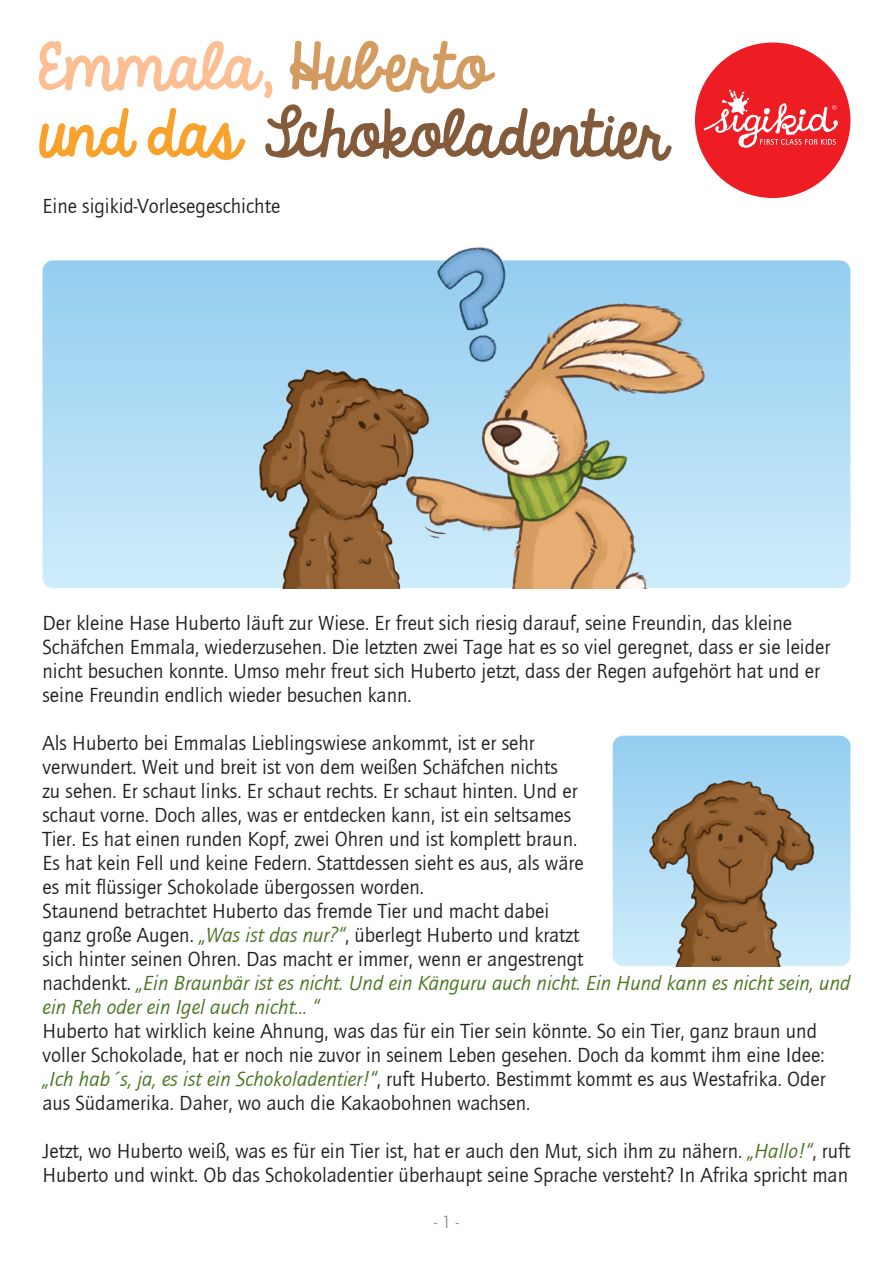
<style>
.page{position:relative;width:893px;height:1263px;background:#fff}
.page>*{position:absolute;margin:0;border:0;box-sizing:border-box;transform-origin:0 0}
.t1{font:57px "Sigikid Always A Good Time";color:#835a3a}
.t2{font:57px "Sigikid Always A Good Time";color:#fbbf93}
.t3{font:21px/24px "Quay Itc T";color:#231f20}
.t4{font:18px "Quay Itc T";color:#939598}
.s1{color:#d39b60}
.s2{color:#f9a22b}
.s3{font-style:italic;color:#487421}
</style>
<div class="page">
<svg style="left:43px;top:260px;width:807px;height:328px"></svg>
<svg style="left:613px;top:736px;width:237px;height:230px"></svg>
<img style="left:240px;top:335px;width:149px;height:253px">
<img style="left:389px;top:260px;width:323px;height:328px">
<img style="left:627px;top:745px;width:202px;height:221px">
<img style="left:380px;top:247px;width:190px;height:153px">
<div style="left:695px;top:43px;width:155px;height:155px;background:#ee1d23;border-radius:50%"></div>
<svg style="left:704px;top:90px;width:134px;height:58px"></svg>
<p class="t2" style="left:38px;top:19px;width:452px">Emmala, <span class="s1">Huberto</span></p>
<p class="t1" style="left:39px;top:87px;width:630px"><span class="s2">und das</span> Schokoladentier</p>
<p class="t3" style="left:43px;top:194px;width:239px">Eine sigikid-Vorlesegeschichte</p>
<p class="t3" style="left:43px;top:611px;width:789px">Der kleine Hase Huberto läuft zur Wiese. Er freut sich riesig darauf, seine Freundin, das kleine Schäfchen Emmala, wiederzusehen. Die letzten zwei Tage hat es so viel geregnet, dass er sie leider nicht besuchen konnte. Umso mehr freut sich Huberto jetzt, dass der Regen aufgehört hat und er seine Freundin endlich wieder besuchen kann.</p>
<p class="t3" style="left:43px;top:731px;width:543px">Als Huberto bei Emmalas Lieblingswiese ankommt, ist er sehr verwundert. Weit und breit ist von dem weißen Schäfchen nichts<br>zu sehen. Er schaut links. Er schaut rechts. Er schaut hinten. Und er schaut vorne. Doch alles, was er entdecken kann, ist ein seltsames Tier. Es hat einen runden Kopf, zwei Ohren und ist komplett braun.<br>Es hat kein Fell und keine Federn. Stattdessen sieht es aus, als wäre es mit flüssiger Schokolade übergossen worden.</p>
<p class="t3" style="left:43px;top:899px;width:809px">Staunend betrachtet Huberto das fremde Tier und macht dabei<br>ganz große Augen. <span class="s3">„Was ist das nur?“</span>, überlegt Huberto und kratzt<br>sich hinter seinen Ohren. Das macht er immer, wenn er angestrengt<br>nachdenkt. <span class="s3">„Ein Braunbär ist es nicht. Und ein Känguru auch nicht. Ein Hund kann es nicht sein, und ein Reh oder ein Igel auch nicht… “</span></p>
<p class="t3" style="left:43px;top:1019px;width:785px">Huberto hat wirklich keine Ahnung, was das für ein Tier sein könnte. So ein Tier, ganz braun und voller Schokolade, hat er noch nie zuvor in seinem Leben gesehen. Doch da kommt ihm eine Idee: <span class="s3">„Ich hab´s, ja, es ist ein Schokoladentier!“</span>, ruft Huberto. Bestimmt kommt es aus Westafrika. Oder aus Südamerika. Daher, wo auch die Kakaobohnen wachsen.</p>
<p class="t3" style="left:43px;top:1139px;width:809px">Jetzt, wo Huberto weiß, was es für ein Tier ist, hat er auch den Mut, sich ihm zu nähern. <span class="s3">„Hallo!“</span>, ruft<br>Huberto und winkt. Ob das Schokoladentier überhaupt seine Sprache versteht? In Afrika spricht man</p>
<p class="t4" style="left:434px;top:1211px;width:26px">- 1 -</p>
</div>
